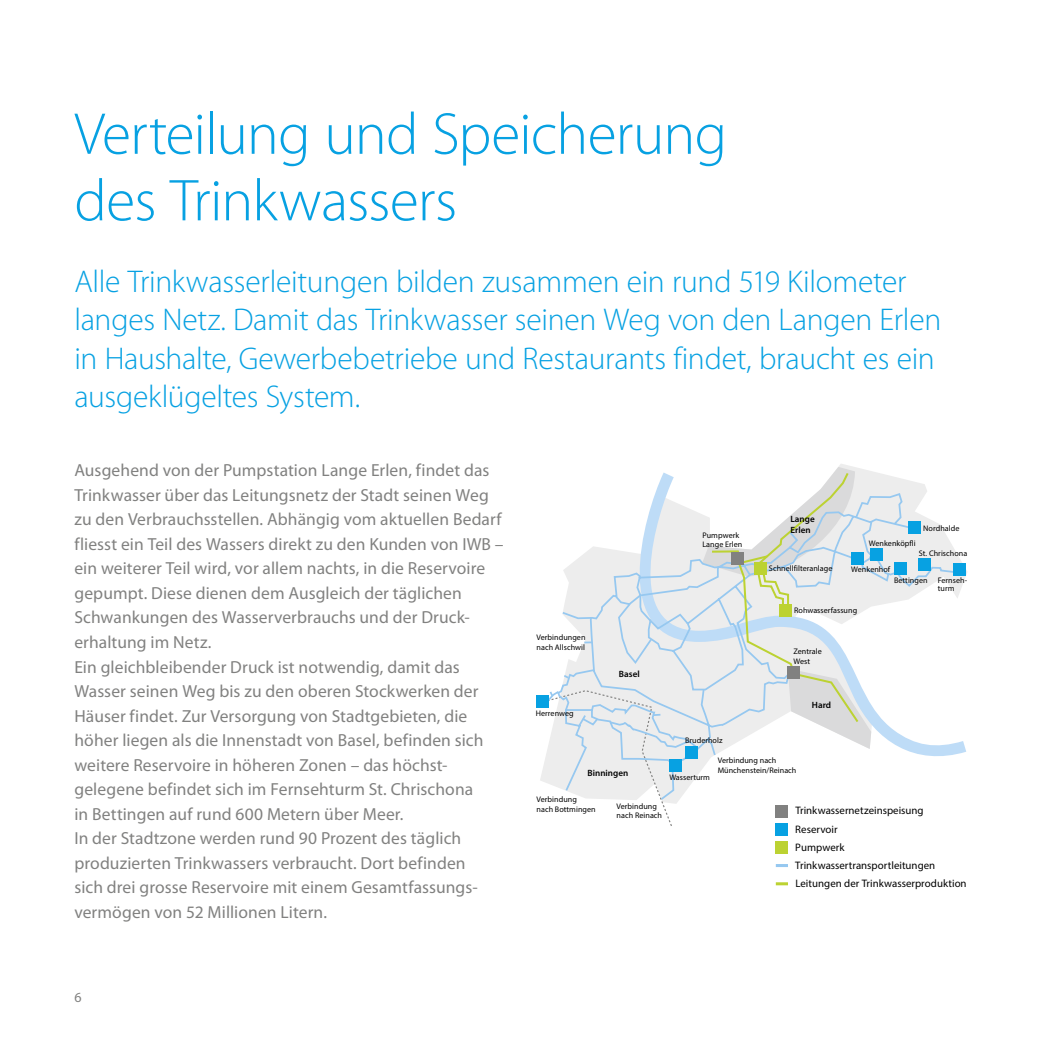
<style>
.page{position:relative;width:1042px;height:1042px;background:#fff}
.page>*{position:absolute;margin:0;border:0;box-sizing:border-box;transform-origin:0 0}
.t1{font:300 59.5px/66.5px "Myriad Pro";letter-spacing:-.015em;color:#07a1e2}
.t2{font:300 31.5px/38.5px "Myriad Pro";letter-spacing:-.01em;color:#07a1e2}
.t3{font:17.5px/24.5px "Myriad Pro";letter-spacing:.005em;color:#818180}
.t4{font:14px "Myriad Pro";color:#818180}
.t5{font:10.85px/18.2px "Myriad Pro";color:#000}
.t6{font:600 9.1px/10.8px "Myriad Pro";letter-spacing:.005em;color:#000}
.t7{font:8.05px/9.6px "Myriad Pro";letter-spacing:.005em;color:#000}
</style>
<div class="page">
<svg style="left:871px;top:472px;width:95px;height:284px"></svg>
<svg style="left:871px;top:492px;width:86px;height:199px"></svg>
<svg style="left:538px;top:467px;width:333px;height:362px"></svg>
<svg style="left:776px;top:864px;width:12px;height:3px"></svg>
<svg style="left:776px;top:882px;width:12px;height:3px"></svg>
<div style="left:908px;top:521px;width:13px;height:12px;background:#07a1e2"></div>
<div style="left:953px;top:563px;width:12px;height:12px;background:#07a1e2"></div>
<div style="left:919px;top:559px;width:12px;height:12px;background:#07a1e2"></div>
<div style="left:894px;top:563px;width:12px;height:12px;background:#07a1e2"></div>
<div style="left:851px;top:552px;width:12px;height:12px;background:#07a1e2"></div>
<div style="left:870px;top:549px;width:12px;height:12px;background:#07a1e2"></div>
<div style="left:779px;top:604px;width:12px;height:12px;background:#bcd232"></div>
<div style="left:754px;top:562px;width:12px;height:12px;background:#bcd232"></div>
<div style="left:685px;top:746px;width:12px;height:12px;background:#07a1e2"></div>
<div style="left:536px;top:696px;width:13px;height:12px;background:#07a1e2"></div>
<div style="left:669px;top:759px;width:12px;height:12px;background:#07a1e2"></div>
<div style="left:731px;top:553px;width:13px;height:12px;background:#818180"></div>
<div style="left:788px;top:666px;width:12px;height:12px;background:#818180"></div>
<div style="left:776px;top:805px;width:12px;height:12px;background:#818180"></div>
<div style="left:776px;top:823px;width:12px;height:12px;background:#07a1e2"></div>
<div style="left:776px;top:841px;width:12px;height:12px;background:#bcd232"></div>
<h1 class="t1" style="left:74px;top:100px;width:654px">Verteilung und Speicherung des Trinkwassers</h1>
<h2 class="t2" style="left:74px;top:261px;width:868px">Alle Trinkwasserleitungen bilden zusammen ein rund 519 Kilometer langes Netz. Damit das Trinkwasser seinen Weg von den Langen Erlen in Haushalte, Gewerbebetriebe und Restaurants findet, braucht es ein ausgeklügeltes System.</h2>
<p class="t3" style="left:74px;top:458px;width:431px">Ausgehend von der Pumpstation Lange Erlen, findet das Trinkwasser über das Leitungsnetz der Stadt seinen Weg zu den Verbrauchsstellen. Abhängig vom aktuellen Bedarf fliesst ein Teil des Wassers direkt zu den Kunden von IWB – ein weiterer Teil wird, vor allem nachts, in die Reservoire gepumpt. Diese dienen dem Ausgleich der täglichen Schwankungen des Wasserverbrauchs und der Druck&shy;erhaltung im Netz.<br>Ein gleichbleibender Druck ist notwendig, damit das Wasser seinen Weg bis zu den oberen Stockwerken der Häuser findet. Zur Versorgung von Stadtgebieten, die höher liegen als die Innenstadt von Basel, befinden sich weitere Reservoire in höheren Zonen – das höchst--- gelegene befindet sich im Fernsehturm St. Chrischona<br>in Bettingen auf rund 600 Metern über Meer.<br>In der Stadtzone werden rund 90 Prozent des täglich produzierten Trinkwassers verbraucht. Dort befinden<br>sich drei grosse Reservoire mit einem Gesamtfassungs&shy;vermögen von 52 Millionen Litern.</p>
<p class="t4" style="left:74px;top:988px;width:9px">6</p>
<p class="t7" style="left:536px;top:632px;width:50px">Verbindungen nach Allschwil</p>
<p class="t7" style="left:536px;top:708px;width:39px">Herrenweg</p>
<p class="t6" style="left:619px;top:668px;width:22px">Basel</p>
<p class="t6" style="left:587px;top:767px;width:42px">Binningen</p>
<p class="t7" style="left:702px;top:530px;width:41px">Pumpwerk<br>Lange Erlen</p>
<p class="t6" style="left:790px;top:513px;width:26px">Lange<br>Erlen</p>
<p class="t7" style="left:923px;top:523px;width:38px">Nordhalde</p>
<p class="t7" style="left:869px;top:539px;width:48px">Wenkenköpfli</p>
<p class="t7" style="left:894px;top:575px;width:35px">Bettingen</p>
<p class="t7" style="left:919px;top:548px;width:50px">St. Chrischona</p>
<p class="t7" style="left:769px;top:563px;width:65px">Schnellfilteranlage</p>
<p class="t7" style="left:794px;top:605px;width:65px">Rohwasserfassung</p>
<p class="t7" style="left:793px;top:647px;width:30px">Zentrale<br>West</p>
<p class="t6" style="left:812px;top:699px;width:21px">Hard</p>
<p class="t7" style="left:851px;top:565px;width:41px">Wenkenhof</p>
<p class="t7" style="left:938px;top:576px;width:31px;line-height:8px">Fernseh&shy;turm</p>
<p class="t7" style="left:685px;top:735px;width:39px">Bruderholz</p>
<p class="t7" style="left:669px;top:772px;width:42px">Wasserturm</p>
<p class="t7" style="left:718px;top:756px;width:80px">Verbindung nach<br>Münchenstein/Reinach</p>
<p class="t7" style="left:536px;top:795px;width:61px">Verbindung<br>nach Bottmingen</p>
<p class="t7" style="left:616px;top:801px;width:47px">Verbindung nach Reinach</p>
<p class="t5" style="left:795px;top:801px;width:173px">Trinkwassernetzeinspeisung<br>Reservoir<br>Pumpwerk<br>Trinkwassertransportleitungen<br>Leitungen der Trinkwasserproduktion</p>
</div>
